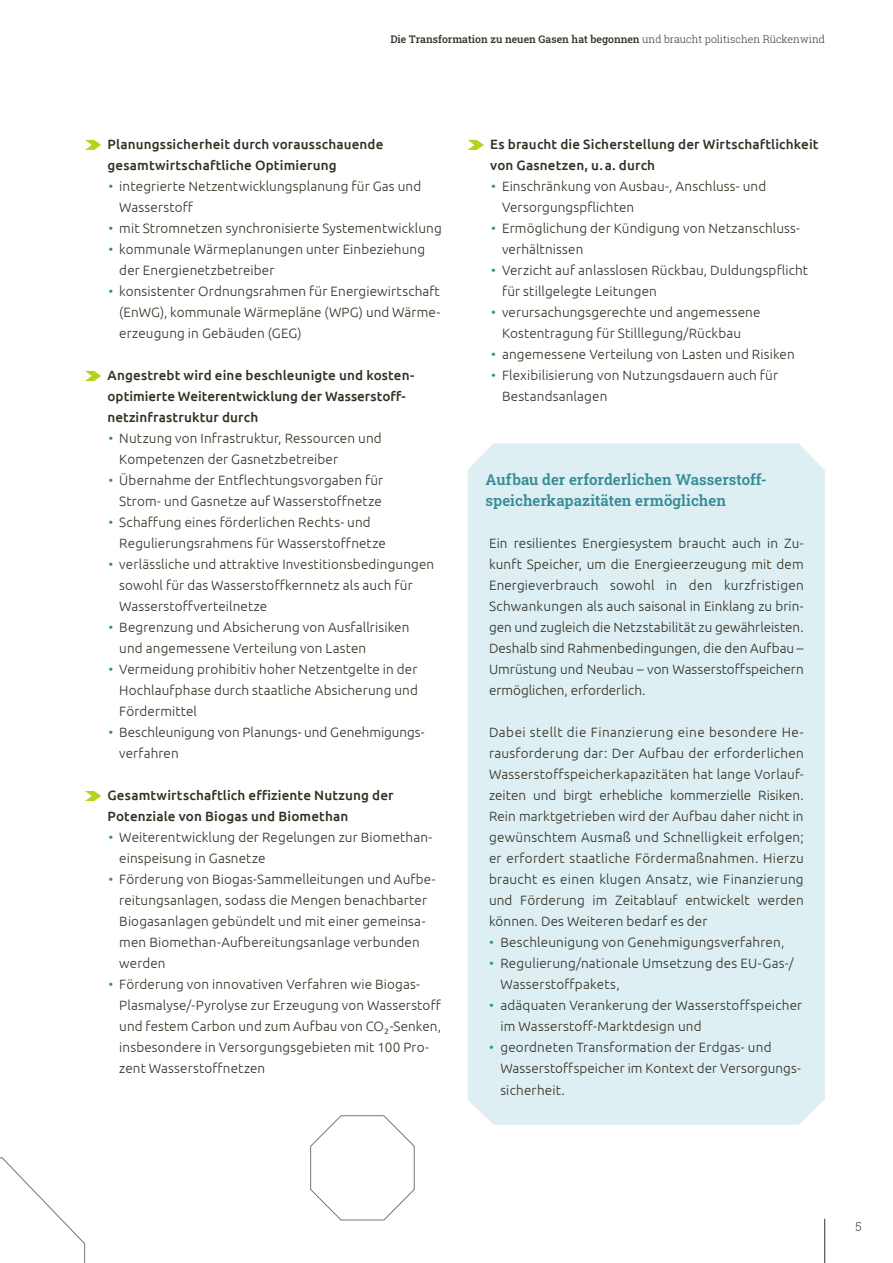
<style>
.page{position:relative;width:893px;height:1263px;background:#fff}
.page>*{position:absolute;margin:0;border:0;box-sizing:border-box;transform-origin:0 0}
.t1{font:600 15px/21px "Roboto Slab";color:#358c97}
.t2{font:300 13.5px/21px "Ubuntu";letter-spacing:.01em;color:#343024}
.t3{font:500 13.5px/21px "Ubuntu";letter-spacing:.01em;color:#343024}
.t4{font:300 12px "Roboto Slab";color:#343024}
.t5{font:500 10.5px "Roboto Slab";color:#343024}
.s1{font-weight:300}
.s2{color:#358c97}
</style>
<div class="page">
<svg style="left:0;top:1157px;width:85px;height:106px"></svg>
<hr style="left:824px;top:1219px;width:1px;height:44px;background:#343024">
<svg style="left:310px;top:1115px;width:105px;height:106px"></svg>
<svg style="left:85px;top:140px;width:16px;height:10px"></svg>
<svg style="left:85px;top:371px;width:16px;height:10px"></svg>
<svg style="left:85px;top:791px;width:16px;height:10px"></svg>
<div style="left:468px;top:443px;width:357px;height:682px;background:#ddeff2"></div>
<svg style="left:468px;top:140px;width:16px;height:10px"></svg>
<p class="t5" style="left:390px;top:32px;width:436px">Die Transformation zu neuen Gasen hat begonnen <span class="s1">und braucht politischen Rückenwind</span></p>
<p class="t3" style="left:107px;top:133px;width:278px">Planungssicherheit durch vorausschauende gesamtwirtschaftliche Optimierung</p>
<p class="t2" style="left:119px;top:176px;width:303px;text-indent:-11px"><span class="s2">•</span> integrierte Netzentwicklungsplanung für Gas und<br>Wasserstoff</p>
<p class="t2" style="left:108px;top:218px;width:335px"><span class="s2">•</span> mit Stromnetzen synchronisierte Systementwicklung</p>
<p class="t2" style="left:119px;top:239px;width:307px;text-indent:-11px"><span class="s2">•</span> kommunale Wärmeplanungen unter Einbeziehung der Energienetzbetreiber</p>
<p class="t2" style="left:119px;top:281px;width:322px;text-align:justify;text-indent:-11px"><span class="s2">•</span> konsistenter Ordnungsrahmen für Energiewirtschaft (EnWG), kommunale Wärmepläne (WPG) und Wärme&shy;erzeugung in Gebäuden (GEG)</p>
<p class="t3" style="left:107px;top:364px;width:308px">Angestrebt wird eine beschleunigte und kosten&shy;optimierte Weiterentwicklung der Wasserstoff&shy;netzinfrastruktur durch</p>
<p class="t2" style="left:119px;top:428px;width:264px;text-indent:-11px"><span class="s2">•</span> Nutzung von Infrastruktur, Ressourcen und<br>Kompetenzen der Gasnetzbetreiber</p>
<p class="t2" style="left:108px;top:470px;width:276px;text-align:right"><span class="s2">•</span> Übernahme der Entflechtungsvorgaben für<br>Strom- und Gasnetze auf Wasserstoffnetze</p>
<p class="t2" style="left:119px;top:512px;width:268px;text-indent:-11px"><span class="s2">•</span> Schaffung eines förderlichen Rechts- und<br>Regulierungsrahmens für Wasserstoffnetze</p>
<p class="t2" style="left:119px;top:554px;width:316px;text-indent:-11px"><span class="s2">•</span> verlässliche und attraktive Investitionsbedingungen sowohl für das Wasserstoffkernnetz als auch für<br>Wasserstoffverteilnetze</p>
<p class="t2" style="left:119px;top:617px;width:292px;text-indent:-11px"><span class="s2">•</span> Begrenzung und Absicherung von Ausfallrisiken und angemessene Verteilung von Lasten</p>
<p class="t2" style="left:119px;top:659px;width:300px;text-align:justify;text-indent:-11px"><span class="s2">•</span> Vermeidung prohibitiv hoher Netzentgelte in der Hochlaufphase durch staatliche Absicherung und Fördermittel</p>
<p class="t2" style="left:119px;top:722px;width:307px;text-indent:-11px"><span class="s2">•</span> Beschleunigung von Planungs- und Genehmigungs&shy;verfahren</p>
<p class="t3" style="left:107px;top:784px;width:288px">Gesamtwirtschaftlich effiziente Nutzung der<br>Potenziale von Biogas und Biomethan</p>
<p class="t2" style="left:119px;top:827px;width:315px;text-indent:-11px"><span class="s2">•</span> Weiterentwicklung der Regelungen zur Biomethan&shy;einspeisung in Gasnetze</p>
<p class="t2" style="left:119px;top:869px;width:318px;text-indent:-11px"><span class="s2">•</span> Förderung von Biogas-Sammelleitungen und Aufbe&shy;reitungsanlagen, sodass die Mengen benachbarter Biogasanlagen gebündelt und mit einer gemeinsa&shy;men Biomethan-Aufbereitungsanlage verbunden werden</p>
<p class="t2" style="left:119px;top:974px;width:323px;text-indent:-11px"><span class="s2">•</span> Förderung von innovativen Verfahren wie Biogas-Plasmalyse/-Pyrolyse zur Erzeugung von Wasserstoff und festem Carbon und zum Aufbau von CO<sub>2</sub>-Senken, insbesondere in Versorgungsgebieten mit 100 Pro&shy;zent Wasserstoffnetzen</p>
<p class="t3" style="left:490px;top:133px;width:330px">Es braucht die Sicherstellung der Wirtschaftlichkeit von Gasnetzen, u.a. durch</p>
<p class="t2" style="left:502px;top:176px;width:266px;text-indent:-11px"><span class="s2">•</span> Einschränkung von Ausbau-, Anschluss- und<br>Versorgungspflichten</p>
<p class="t2" style="left:502px;top:218px;width:299px;text-indent:-11px"><span class="s2">•</span> Ermöglichung der Kündigung von Netzanschluss&shy;verhältnissen</p>
<p class="t2" style="left:502px;top:260px;width:308px;text-indent:-11px"><span class="s2">•</span> Verzicht auf anlasslosen Rückbau, Duldungspflicht für stillgelegte Leitungen</p>
<p class="t2" style="left:502px;top:302px;width:260px;text-indent:-11px"><span class="s2">•</span> verursachungsgerechte und angemessene<br>Kostentragung für Stilllegung/Rückbau</p>
<p class="t2" style="left:491px;top:344px;width:305px"><span class="s2">•</span> angemessene Verteilung von Lasten und Risiken</p>
<p class="t2" style="left:502px;top:365px;width:277px;text-indent:-11px"><span class="s2">•</span> Flexibilisierung von Nutzungsdauern auch für<br>Bestandsanlagen</p>
<p class="t1" style="left:486px;top:469px;width:283px">Aufbau der erforderlichen Wasserstoff&shy;speicherkapazitäten ermöglichen</p>
<p class="t2" style="left:489px;top:533px;width:316px;text-align:justify">Ein resilientes Energiesystem braucht auch in Zu&shy;kunft Speicher, um die Energieerzeugung mit dem Energieverbrauch sowohl in den kurzfristigen Schwankungen als auch saisonal in Einklang zu brin&shy;gen und zugleich die Netzstabilität zu gewährleisten.<br>Deshalb sind Rahmenbedingungen, die den Aufbau – Umrüstung und Neubau – von Wasserstoffspeichern ermöglichen, erforderlich.</p>
<p class="t2" style="left:489px;top:722px;width:316px;text-align:justify">Dabei stellt die Finanzierung eine besondere He&shy;rausforderung dar: Der Aufbau der erforderlichen Wasserstoffspeicherkapazitäten hat lange Vorlauf&shy;zeiten und birgt erhebliche kommerzielle Risiken.<br>Rein marktgetrieben wird der Aufbau daher nicht in gewünschtem Ausmaß und Schnelligkeit erfolgen; er erfordert staatliche Fördermaßnahmen. Hierzu braucht es einen klugen Ansatz, wie Finanzierung und Förderung im Zeitablauf entwickelt werden können. Des Weiteren bedarf es der</p>
<p class="t2" style="left:489px;top:932px;width:297px"><span class="s2">•</span> Beschleunigung von Genehmigungsverfahren,</p>
<p class="t2" style="left:500px;top:953px;width:295px;text-indent:-11px"><span class="s2">•</span> Regulierung/nationale Umsetzung des EU-Gas-/<br>Wasserstoffpakets,</p>
<p class="t2" style="left:500px;top:995px;width:303px;text-indent:-11px"><span class="s2">•</span> adäquaten Verankerung der Wasserstoffspeicher im Wasserstoff-Marktdesign und</p>
<p class="t2" style="left:500px;top:1037px;width:302px;text-indent:-11px"><span class="s2">•</span> geordneten Transformation der Erdgas- und<br>Wasserstoffspeicher im Kontext der Versorgungs&shy;sicherheit.</p>
<p class="t4" style="left:856px;top:1219px;width:8px">5</p>
</div>
